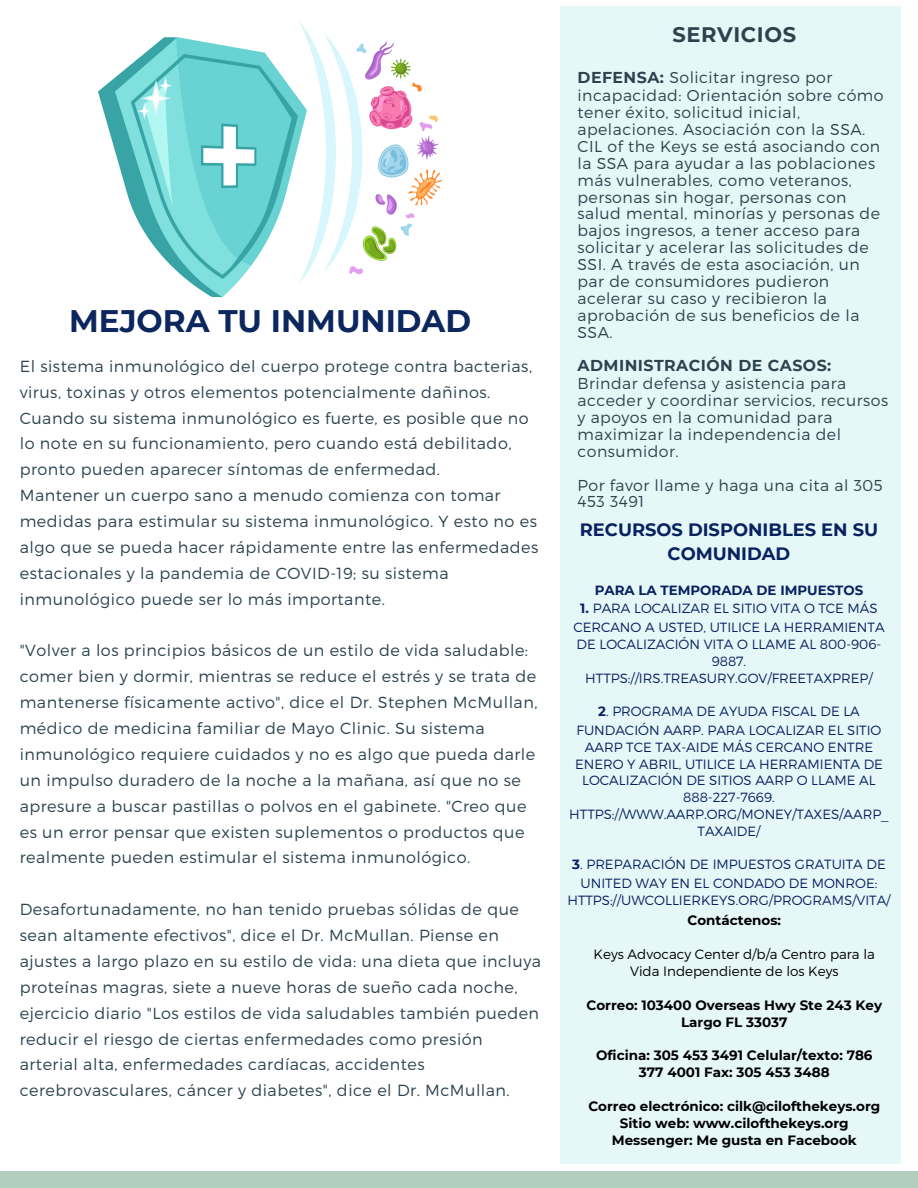
<style>
.page{position:relative;width:918px;height:1188px;background:#fff}
.page>*{position:absolute;margin:0;border:0;box-sizing:border-box;transform-origin:0 0}
.t1{font:700 31.2px "Montserrat";color:#0c265e}
.t2{font:700 21px "Montserrat";letter-spacing:.03em;color:#2c434e}
.t3{font:700 17.85px/23.7px "Montserrat";color:#072161;text-align:center}
.t4{font:300 16.05px/25.8px "Montserrat";letter-spacing:.03em;color:#2c434e}
.t5{font:300 15.75px/17px "Montserrat";letter-spacing:.03em;color:#2c434e}
.t6{font:700 13.5px/16.8px "Montserrat";color:#000;text-align:center}
.t7{font:300 13.5px/16.8px "Montserrat";color:#000;text-align:center}
.t8{font:300 13.35px/16.8px "Montserrat";color:#072161;text-align:center}
.t9{font:700 13.35px "Montserrat";color:#072161}
.s1{font-weight:700}
</style>
<div class="page">
<div style="left:560px;top:6px;width:341px;height:1158px;background:#e6f7f7"></div>
<div style="left:0;top:1171px;width:918px;height:17px;background:#b1cebf"></div>
<img style="left:99px;top:22px;width:343px;height:275px">
<h6 class="t1" style="left:69px;top:302px;width:404px">MEJORA TU INMUNIDAD</h6>
<h1 class="t4" style="left:20px;top:352px;width:520px">El sistema inmunológico del cuerpo protege contra bacterias, virus, toxinas y otros elementos potencialmente dañinos.<br>Cuando su sistema inmunológico es fuerte, es posible que no lo note en su funcionamiento, pero cuando está debilitado, pronto pueden aparecer síntomas de enfermedad.<br>Mantener un cuerpo sano a menudo comienza con tomar medidas para estimular su sistema inmunológico. Y esto no es algo que se pueda hacer rápidamente entre las enfermedades estacionales y la pandemia de COVID-19; su sistema inmunológico puede ser lo más importante.</h1>
<h4 class="t4" style="left:20px;top:637px;width:519px">"Volver a los principios básicos de un estilo de vida saludable: comer bien y dormir, mientras se reduce el estrés y se trata de mantenerse físicamente activo", dice el Dr. Stephen McMullan, médico de medicina familiar de Mayo Clinic. Su sistema inmunológico requiere cuidados y no es algo que pueda darle un impulso duradero de la noche a la mañana, así que no se apresure a buscar pastillas o polvos en el gabinete. "Creo que es un error pensar que existen suplementos o productos que realmente pueden estimular el sistema inmunológico.</h4>
<h4 class="t4" style="left:20px;top:896px;width:523px">Desafortunadamente, no han tenido pruebas sólidas de que sean altamente efectivos", dice el Dr. McMullan. Piense en ajustes a largo plazo en su estilo de vida: una dieta que incluya proteínas magras, siete a nueve horas de sueño cada noche, ejercicio diario "Los estilos de vida saludables también pueden reducir el riesgo de ciertas enfermedades como presión arterial alta, enfermedades cardíacas, accidentes cerebrovasculares, cáncer y diabetes", dice el Dr. McMullan.</h4>
<h4 class="t2" style="left:672px;top:21px;width:125px">SERVICIOS</h4>
<h2 class="t5" style="left:578px;top:68px;width:307px"><span class="s1">DEFENSA:</span> Solicitar ingreso por incapacidad: Orientación sobre cómo tener éxito, solicitud inicial, apelaciones. Asociación con la SSA.<br>CIL of the Keys se está asociando con la SSA para ayudar a las poblaciones más vulnerables, como veteranos, personas sin hogar, personas con salud mental, minorías y personas de bajos ingresos, a tener acceso para solicitar y acelerar las solicitudes de<br>SSI. A través de esta asociación, un par de consumidores pudieron acelerar su caso y recibieron la aprobación de sus beneficios de la<br>SSA.</h2>
<h4 class="t5" style="left:578px;top:356px;width:312px"><span class="s1">ADMINISTRACIÓN DE CASOS:<br></span>Brindar defensa y asistencia para acceder y coordinar servicios, recursos y apoyos en la comunidad para maximizar la independencia del consumidor.</h4>
<h4 class="t5" style="left:578px;top:476px;width:307px">Por favor llame y haga una cita al 305<br>453 3491</h4>
<h6 class="t3" style="left:580px;top:518px;width:300px">RECURSOS DISPONIBLES EN SU<br>COMUNIDAD</h6>
<p class="t9" style="left:595px;top:582px;width:270px">PARA LA TEMPORADA DE IMPUESTOS</p>
<p class="t8" style="left:573px;top:599px;width:313px;line-height:18.8px"><span class="s1">1.</span> PARA LOCALIZAR EL SITIO VITA O TCE MÁS<br>CERCANO A USTED, UTILICE LA HERRAMIENTA</p>
<p class="t8" style="left:577px;top:635px;width:306px">DE LOCALIZACIÓN VITA O LLAME AL 800-906-<br>9887.<br>HTTPS://IRS.TREASURY.GOV/FREETAXPREP/</p>
<h6 class="t8" style="left:577px;top:701px;width:306px;line-height:18.8px"><span class="s1">2</span>. PROGRAMA DE AYUDA FISCAL DE LA<br>FUNDACIÓN AARP. PARA LOCALIZAR EL SITIO</h6>
<h6 class="t8" style="left:569px;top:738px;width:321px">AARP TCE TAX-AIDE MÁS CERCANO ENTRE<br>ENERO Y ABRIL, UTILICE LA HERRAMIENTA DE<br>LOCALIZACIÓN DE SITIOS AARP O LLAME AL<br>888-227-7669.<br>HTTPS://WWW.AARP.ORG/MONEY/TAXES/AARP_<br>TAXAIDE/</h6>
<h6 class="t8" style="left:572px;top:855px;width:315px;line-height:18.8px"><span class="s1">3</span>. PREPARACIÓN DE IMPUESTOS GRATUITA DE<br>UNITED WAY EN EL CONDADO DE MONROE:</h6>
<h6 class="t8" style="left:567px;top:891px;width:325px">HTTPS://UWCOLLIERKEYS.ORG/PROGRAMS/VITA/</h6>
<h4 class="t6" style="left:688px;top:912px;width:95px">Contáctenos:</h4>
<h3 class="t7" style="left:594px;top:945px;width:283px">Keys Advocacy Center d/b/a Centro para la<br>Vida Independiente de los Keys</h3>
<h5 class="t6" style="left:586px;top:996px;width:297px">Correo: 103400 Overseas Hwy Ste 243 Key<br>Largo FL 33037</h5>
<h5 class="t6" style="left:596px;top:1047px;width:278px">Oficina: 305 453 3491 Celular/texto: 786<br>377 4001 Fax: 305 453 3488</h5>
<h5 class="t6" style="left:588px;top:1098px;width:293px">Correo electrónico: cilk@cilofthekeys.org<br>Sitio web: www.cilofthekeys.org<br>Messenger: Me gusta en Facebook</h5>
</div>
